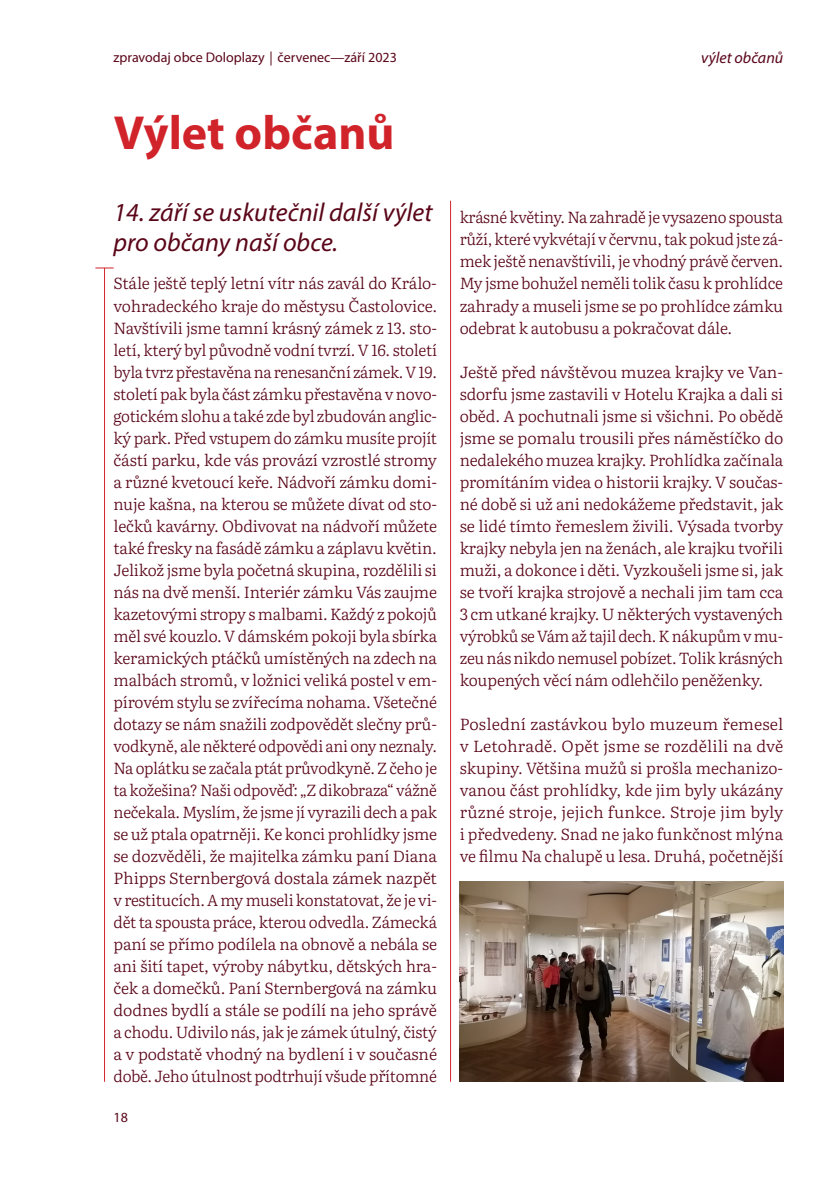
<style>
.page{position:relative;width:840px;height:1191px;background:#fff}
.page>*{position:absolute;margin:0;border:0;box-sizing:border-box;transform-origin:0 0}
.zakladni_text{font:700 48px "Myriad Pro";color:#d1232a}
.podnadpis{font:italic 26px/30px "Myriad Pro";color:#5a0618}
.zakladni_text-2{font:300 16px/22px "Literata";letter-spacing:-.015em;color:#5a0618;text-align:justify}
.nazvy_rubrik{font:italic 16px "Myriad Pro";color:#5b061a}
.t1{font:14px "Myriad Pro";color:#5a0618}
</style>
<div class="page">
<hr style="left:104px;top:268px;width:1px;height:813px;background:#d1232a">
<svg style="left:95px;top:267px;width:19px;height:1px"></svg>
<hr style="left:450px;top:201px;width:1px;height:880px;background:#d1232a">
<img style="left:459px;top:881px;width:324px;height:200px">
<p class="t1" style="left:113px;top:48px;width:285px">zpravodaj obce Doloplazy | červenec—září 2023</p>
<p class="nazvy_rubrik" style="left:700px;top:48px;width:83px">výlet občanů</p>
<p class="zakladni_text" style="left:114px;top:102px;width:282px">Výlet občanů</p>
<p class="podnadpis" style="left:113px;top:197px;width:320px">14. září se uskutečnil další výlet pro občany naší obce.</p>
<p class="zakladni_text-2" style="left:113px;top:271px;width:325px">Stále ještě teplý letní vítr nás zavál do Králo&shy;vohradeckého kraje do městysu Častolovice.<br>Navštívili jsme tamní krásný zámek z 13. sto&shy;letí, který byl původně vodní tvrzí. V 16. století byla tvrz přestavěna na renesanční zámek. V 19. století pak byla část zámku přestavěna v novo&shy;gotickém slohu a také zde byl zbudován anglic&shy;ký park. Před vstupem do zámku musíte projít částí parku, kde vás provází vzrostlé stromy a různé kvetoucí keře. Nádvoří zámku domi&shy;nuje kašna, na kterou se můžete dívat od sto&shy;lečků kavárny. Obdivovat na nádvoří můžete také fresky na fasádě zámku a záplavu květin.<br>Jelikož jsme byla početná skupina, rozdělili si nás na dvě menší. Interiér zámku Vás zaujme kazetovými stropy s malbami. Každý z pokojů měl své kouzlo. V dámském pokoji byla sbírka keramických ptáčků umístěných na zdech na malbách stromů, v ložnici veliká postel v em&shy;pírovém stylu se zvířecíma nohama. Všetečné dotazy se nám snažili zodpovědět slečny prů&shy;vodkyně, ale některé odpovědi ani ony neznaly.<br>Na oplátku se začala ptát průvodkyně. Z čeho je ta kožešina? Naši odpověď: „Z dikobraza“ vážně nečekala. Myslím, že jsme jí vyrazili dech a pak se už ptala opatrněji. Ke konci prohlídky jsme se dozvěděli, že majitelka zámku paní Diana Phipps Sternbergová dostala zámek nazpět v restitucích. A my museli konstatovat, že je vi&shy;dět ta spousta práce, kterou odvedla. Zámecká paní se přímo podílela na obnově a nebála se ani šití tapet, výroby nábytku, dětských hra&shy;ček a domečků. Paní Sternbergová na zámku dodnes bydlí a stále se podílí na jeho správě a chodu. Udivilo nás, jak je zámek útulný, čistý a v podstatě vhodný na bydlení i v současné době. Jeho útulnost podtrhují všude přítomné</p>
<p class="t1" style="left:113px;top:1108px;width:16px">18</p>
<p class="zakladni_text-2" style="left:459px;top:205px;width:325px">krásné květiny. Na zahradě je vysazeno spousta růží, které vykvétají v červnu, tak pokud jste zá&shy;mek ještě nenavštívili, je vhodný právě červen.<br>My jsme bohužel neměli tolik času k prohlídce zahrady a museli jsme se po prohlídce zámku odebrat k autobusu a pokračovat dále.</p>
<p class="zakladni_text-2" style="left:459px;top:359px;width:325px">Ještě před návštěvou muzea krajky ve Van&shy;sdorfu jsme zastavili v Hotelu Krajka a dali si oběd. A pochutnali jsme si všichni. Po obědě jsme se pomalu trousili přes náměstíčko do nedalekého muzea krajky. Prohlídka začínala promítáním videa o historii krajky. V součas&shy;né době si už ani nedokážeme představit, jak se lidé tímto řemeslem živili. Výsada tvorby krajky nebyla jen na ženách, ale krajku tvořili muži, a dokonce i děti. Vyzkoušeli jsme si, jak se tvoří krajka strojově a nechali jim tam cca 3 cm utkané krajky. U některých vystavených výrobků se Vám až tajil dech. K nákupům v mu&shy;zeu nás nikdo nemusel pobízet. Tolik krásných koupených věcí nám odlehčilo peněženky.</p>
<p class="zakladni_text-2" style="left:459px;top:711px;width:325px">Poslední zastávkou bylo muzeum řemesel v Letohradě. Opět jsme se rozdělili na dvě skupiny. Většina mužů si prošla mechanizo&shy;vanou část prohlídky, kde jim byly ukázány různé stroje, jejich funkce. Stroje jim byly i předvedeny. Snad ne jako funkčnost mlýna ve filmu Na chalupě u lesa. Druhá, početnější</p>
</div>
